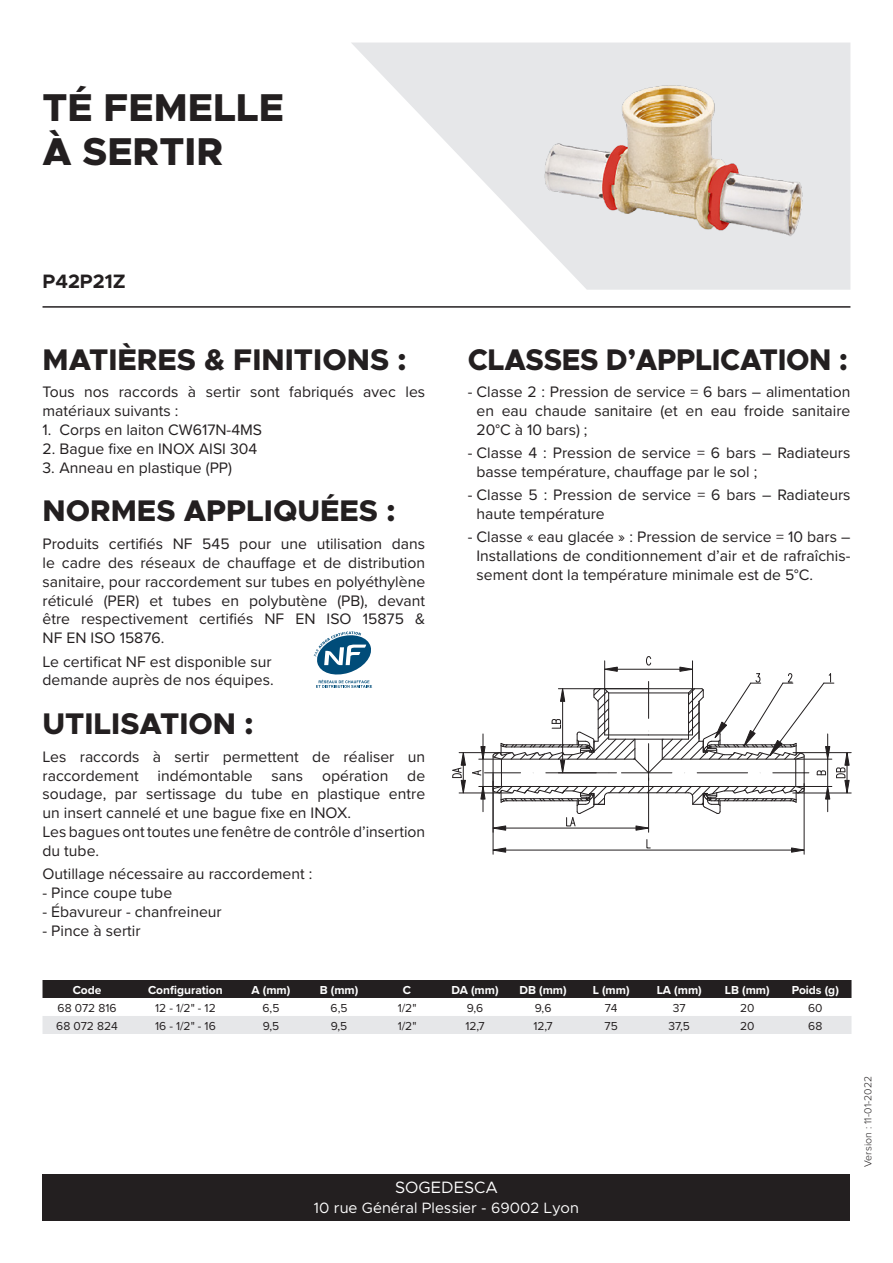
<style>
.page{position:relative;width:893px;height:1263px;background:#fff}
.page>*{position:absolute;margin:0;border:0;box-sizing:border-box;transform-origin:0 0}
.t1{font:800 39px/43.5px "Metropolis";color:#231f20}
.t2{font:800 30px "Metropolis";color:#231f20}
.t3{font:800 30px "Metropolis";color:#231f20;scale:.96 1}
.t4{font:700 19.5px "Metropolis";color:#231f20}
.t5{font:16.5px "Metropolis";color:#fff}
.t6{font:15.75px/18.9px "Proxima Nova";color:#231f20}
.t7{font:15px "Metropolis";color:#fff}
.Txt_Caractéristiques{font:12px "Proxima Nova";color:#231f20}
.Txt_Caractéristiques-2{font:700 12px "Proxima Nova";color:#fff}
.t8{font:300 10.5px "Proxima Nova";letter-spacing:.01em;color:#231f20}
</style>
<div class="page">
<svg style="left:352px;top:43px;width:499px;height:247px;fill:#e6e7e9"></svg>
<div style="left:43px;top:1174px;width:807px;height:46px;background:#231f20"></div>
<hr style="left:43px;top:306px;width:807px;height:2px;background:#231f20">
<img style="left:531px;top:73px;width:278px;height:175px">
<div style="left:43px;top:980px;width:808px;height:18px;background:#231f20"></div>
<div style="left:43px;top:1016px;width:808px;height:18px;background:#e6e7e9"></div>
<hr style="left:493px;top:781px;width:1px;height:73px;background:#231f20">
<hr style="left:804px;top:784px;width:1px;height:70px;background:#231f20">
<hr style="left:506px;top:850px;width:285px;height:1px;background:#231f20">
<svg style="left:493px;top:848px;width:13px;height:4px"></svg>
<svg style="left:791px;top:848px;width:13px;height:4px"></svg>
<hr style="left:648px;top:778px;width:1px;height:54px;background:#231f20">
<hr style="left:793px;top:752px;width:58px;height:1px;background:#231f20">
<hr style="left:793px;top:793px;width:58px;height:1px;background:#231f20">
<svg style="left:452px;top:656px;width:397px;height:174px"></svg>
<div style="left:439px;top:641px;width:61px;height:65px;background:#fff"></div>
<svg style="left:314px;top:631px;width:58px;height:57px"></svg>
<p class="t1" style="left:43px;top:86px;width:243px">TÉ FEMELLE<br>À SERTIR</p>
<p class="t4" style="left:43px;top:269px;width:85px">P42P21Z</p>
<p class="t2" style="left:43px;top:340px;width:365px">MATIÈRES &amp; FINITIONS :</p>
<p class="t6" style="left:43px;top:382px;width:384px">Tous nos raccords à sertir sont fabriqués avec les matériaux suivants :</p>
<p class="t6" style="left:43px;top:419px;width:221px">1. Corps en laiton CW617N-4MS</p>
<p class="t6" style="left:43px;top:438px;width:216px">2. Bague fixe en INOX AISI 304</p>
<p class="t6" style="left:43px;top:457px;width:191px">3. Anneau en plastique (PP)</p>
<p class="t2" style="left:43px;top:492px;width:354px">NORMES APPLIQUÉES :</p>
<p class="t6" style="left:43px;top:533px;width:384px;text-align:justify">Produits certifiés NF 545 pour une utilisation dans le cadre des réseaux de chauffage et de distribution sanitaire, pour raccordement sur tubes en polyéthylène réticulé (PER) et tubes en polybutène (PB), devant être respectivement certifiés NF EN ISO 15875 &amp; NF EN ISO 15876.</p>
<p class="t6" style="left:43px;top:651px;width:233px">Le certificat NF est disponible sur demande auprès de nos équipes.</p>
<p class="t2" style="left:43px;top:705px;width:212px">UTILISATION :</p>
<p class="t6" style="left:43px;top:746px;width:384px;text-align:justify">Les raccords à sertir permettent de réaliser un raccordement indémontable sans opération de soudage, par sertissage du tube en plastique entre un insert cannelé et une bague fixe en INOX.</p>
<p class="t6" style="left:43px;top:822px;width:384px">Les bagues ont toutes une fenêtre de contrôle d’insertion du tube.</p>
<p class="t6" style="left:43px;top:864px;width:271px">Outillage nécessaire au raccordement :</p>
<p class="t6" style="left:43px;top:883px;width:131px">- Pince coupe tube</p>
<p class="t6" style="left:43px;top:902px;width:181px">- Ébavureur - chanfreineur</p>
<p class="t6" style="left:43px;top:920px;width:100px">- Pince à sertir</p>
<p class="t3" style="left:468px;top:340px;width:397px">CLASSES D’APPLICATION :</p>
<p class="t6" style="left:477px;top:382px;width:375px;text-align:justify;text-indent:-9px">- Classe 2 : Pression de service = 6 bars – alimentation en eau chaude sanitaire (et en eau froide sanitaire 20°C à 10 bars) ;</p>
<p class="t6" style="left:477px;top:443px;width:375px;text-indent:-9px">- Classe 4 : Pression de service = 6 bars – Radiateurs basse température, chauffage par le sol ;</p>
<p class="t6" style="left:477px;top:485px;width:375px;text-indent:-9px">- Classe 5 : Pression de service = 6 bars – Radiateurs haute température</p>
<p class="t6" style="left:477px;top:527px;width:375px;text-align:justify;text-indent:-9px">- Classe « eau glacée » : Pression de service = 10 bars – Installations de conditionnement d’air et de rafraîchis&shy;sement dont la température minimale est de 5°C.</p>
<p class="Txt_Caractéristiques-2" style="left:73px;top:981px;width:30px">Code</p>
<p class="Txt_Caractéristiques-2" style="left:148px;top:981px;width:76px">Configuration</p>
<p class="Txt_Caractéristiques-2" style="left:252px;top:981px;width:40px">A (mm)</p>
<p class="Txt_Caractéristiques-2" style="left:320px;top:981px;width:40px">B (mm)</p>
<p class="Txt_Caractéristiques-2" style="left:403px;top:981px;width:10px">C</p>
<p class="Txt_Caractéristiques-2" style="left:452px;top:981px;width:49px">DA (mm)</p>
<p class="Txt_Caractéristiques-2" style="left:519px;top:981px;width:49px">DB (mm)</p>
<p class="Txt_Caractéristiques-2" style="left:593px;top:981px;width:38px">L (mm)</p>
<p class="Txt_Caractéristiques-2" style="left:657px;top:981px;width:47px">LA (mm)</p>
<p class="Txt_Caractéristiques-2" style="left:725px;top:981px;width:46px">LB (mm)</p>
<p class="Txt_Caractéristiques-2" style="left:792px;top:981px;width:49px">Poids (g)</p>
<p class="Txt_Caractéristiques" style="left:58px;top:999px;width:60px">68 072 816</p>
<p class="Txt_Caractéristiques" style="left:155px;top:999px;width:62px">12 - 1/2" - 12</p>
<p class="Txt_Caractéristiques" style="left:263px;top:999px;width:18px">6,5</p>
<p class="Txt_Caractéristiques" style="left:331px;top:999px;width:18px">6,5</p>
<p class="Txt_Caractéristiques" style="left:398px;top:999px;width:20px">1/2"</p>
<p class="Txt_Caractéristiques" style="left:467px;top:999px;width:18px">9,6</p>
<p class="Txt_Caractéristiques" style="left:535px;top:999px;width:18px">9,6</p>
<p class="Txt_Caractéristiques" style="left:605px;top:999px;width:14px">74</p>
<p class="Txt_Caractéristiques" style="left:673px;top:999px;width:14px">37</p>
<p class="Txt_Caractéristiques" style="left:740px;top:999px;width:16px">20</p>
<p class="Txt_Caractéristiques" style="left:808px;top:999px;width:16px">60</p>
<p class="Txt_Caractéristiques" style="left:56px;top:1017px;width:63px">68 072 824</p>
<p class="Txt_Caractéristiques" style="left:155px;top:1017px;width:62px">16 - 1/2" - 16</p>
<p class="Txt_Caractéristiques" style="left:263px;top:1017px;width:18px">9,5</p>
<p class="Txt_Caractéristiques" style="left:331px;top:1017px;width:18px">9,5</p>
<p class="Txt_Caractéristiques" style="left:398px;top:1017px;width:20px">1/2"</p>
<p class="Txt_Caractéristiques" style="left:465px;top:1017px;width:21px">12,7</p>
<p class="Txt_Caractéristiques" style="left:533px;top:1017px;width:21px">12,7</p>
<p class="Txt_Caractéristiques" style="left:605px;top:1017px;width:15px">75</p>
<p class="Txt_Caractéristiques" style="left:668px;top:1017px;width:23px">37,5</p>
<p class="Txt_Caractéristiques" style="left:740px;top:1017px;width:16px">20</p>
<p class="Txt_Caractéristiques" style="left:808px;top:1017px;width:16px">68</p>
<p class="t5" style="left:395px;top:1177px;width:104px">SOGEDESCA</p>
<p class="t7" style="left:314px;top:1198px;width:267px">10 rue Général Plessier - 69002 Lyon</p>
<p class="t8" style="left:860px;top:1167px;width:93px;rotate:-90deg">Version : 11-01-2022</p>
</div>
